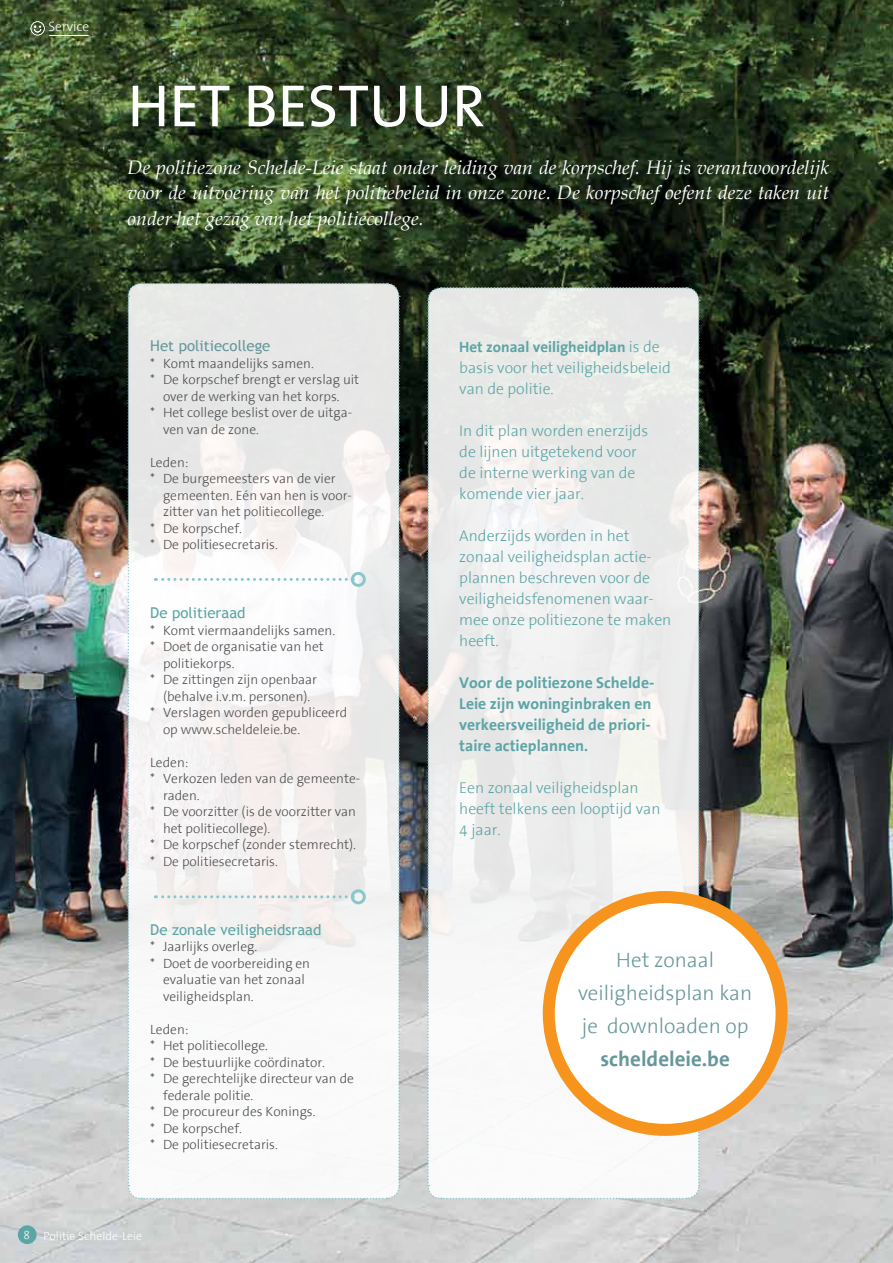
<style>
.page{position:relative;width:893px;height:1263px;background:#fff}
.page>*{position:absolute;margin:0;border:0;box-sizing:border-box;transform-origin:0 0}
.t1{font:60px "The Sans TTB5 Plain";color:#fff}
.t2{font:300 21px/33px "The Sans TTB3";color:#67979b;text-align:center}
.t3{font:700 21px "The Sans TTB7";color:#67979b}
.t4{font:italic 19.5px/25.5px "Book Antiqua";color:#fff;text-align:justify}
.t5{font:300 15.75px/21px "The Sans TTB3";color:#5ca5a6}
.t6{font:700 15.75px/21px "The Sans TTB7";color:#5ca5a6}
.t7{font:15px "Trebuchet MS";color:#5ca5a6}
.t8{font:700 15px "The Sans TTB7";color:#5ca5a6}
.t9{font:15px "Trebuchet MS";color:#67979b}
.t10{font:300 13.5px "The Sans TTB3";color:#4d4d4f}
.t11{font:300 13.5px "The Sans TTB3";color:#fff}
.t12{font:300 12px "The Sans TTB3";color:#fff}
.s1{font-family:"The Sans TTB3";font-weight:300;font-size:15.75px}
</style>
<div class="page">
<img style="left:0;top:0;width:893px;height:1263px">
<svg style="left:427px;top:286px;width:273px;height:914px"></svg>
<svg style="left:127px;top:282px;width:273px;height:918px"></svg>
<div style="left:351px;top:889px;width:15px;height:15px;border:3px solid #8ac7cb;border-radius:50%"></div>
<div style="left:18px;top:1225px;width:19px;height:19px;background:#5ca5a6;border-radius:50%"></div>
<div style="left:549px;top:897px;width:233px;height:233px;background:#fff;border-radius:50%"></div>
<div style="left:543px;top:891px;width:245px;height:245px;border:12px solid #f7941e;border-radius:50%"></div>
<hr style="left:49px;top:35px;width:40px;height:1px;background:#fff">
<svg style="left:31px;top:21px;width:14px;height:14px"></svg>
<p class="t11" style="left:48px;top:20px;width:42px">Service</p>
<h1 class="t1" style="left:128px;top:75px;width:359px">HET BESTUUR</h1>
<h3 class="t4" style="left:128px;top:154px;width:703px">De politiezone Schelde-Leie staat onder leiding van de korpschef. Hij is verantwoordelijk voor de uitvoering van het politiebeleid in onze zone. De korpschef oefent deze taken uit onder het gezag van het politiecollege.</h3>
<p class="t9" style="left:150px;top:337px;width:122px">Het politiecollege</p>
<p class="t10" style="left:150px;top:356px;width:165px">* Komt maandelijks samen.</p>
<p class="t10" style="left:150px;top:373px;width:210px">* De korpschef brengt er verslag uit</p>
<p class="t10" style="left:163px;top:389px;width:178px">over de werking van het korps.</p>
<p class="t10" style="left:150px;top:406px;width:204px">* Het college beslist over de uitga-</p>
<p class="t10" style="left:163px;top:422px;width:97px">ven van de zone.</p>
<p class="t10" style="left:150px;top:455px;width:40px">Leden:</p>
<p class="t10" style="left:150px;top:472px;width:187px">* De burgemeesters van de vier</p>
<p class="t10" style="left:163px;top:488px;width:190px">gemeenten. Eén van hen is voor-</p>
<p class="t10" style="left:163px;top:505px;width:163px">zitter van het politiecollege.</p>
<p class="t10" style="left:150px;top:521px;width:93px">* De korpschef.</p>
<p class="t10" style="left:150px;top:538px;width:129px">* De politiesecretaris.</p>
<p class="t7" style="left:150px;top:604px;width:97px">De politieraad</p>
<p class="t10" style="left:150px;top:623px;width:187px">* Komt viermaandelijks samen.</p>
<p class="t10" style="left:150px;top:640px;width:175px">* Doet de organisatie van het</p>
<p class="t10" style="left:163px;top:656px;width:73px">politiekorps.</p>
<p class="t10" style="left:150px;top:673px;width:168px">* De zittingen zijn openbaar</p>
<p class="t10" style="left:163px;top:689px;width:149px">(behalve i.v.m. personen).</p>
<p class="t10" style="left:150px;top:706px;width:199px">* Verslagen worden gepubliceerd</p>
<p class="t10" style="left:163px;top:722px;width:139px">op www.scheldeleie.be.</p>
<p class="t10" style="left:150px;top:755px;width:40px">Leden:</p>
<p class="t10" style="left:150px;top:772px;width:212px">* Verkozen leden van de gemeente-</p>
<p class="t10" style="left:163px;top:788px;width:38px">raden.</p>
<p class="t10" style="left:150px;top:805px;width:207px">* De voorzitter (is de voorzitter van</p>
<p class="t10" style="left:163px;top:821px;width:109px">het politiecollege).</p>
<p class="t10" style="left:150px;top:838px;width:207px">* De korpschef (zonder stemrecht).</p>
<p class="t10" style="left:150px;top:854px;width:129px">* De politiesecretaris.</p>
<p class="t7" style="left:150px;top:921px;width:173px">De zonale veiligheidsraad</p>
<p class="t10" style="left:150px;top:940px;width:109px">* Jaarlijks overleg.</p>
<p class="t10" style="left:150px;top:956px;width:161px">* Doet de voorbereiding en</p>
<p class="t10" style="left:163px;top:973px;width:143px">evaluatie van het zonaal</p>
<p class="t10" style="left:163px;top:989px;width:92px">veiligheidsplan.</p>
<p class="t10" style="left:150px;top:1022px;width:40px">Leden:</p>
<p class="t10" style="left:150px;top:1039px;width:119px">* Het politiecollege.</p>
<p class="t10" style="left:150px;top:1055px;width:176px">* De bestuurlijke coördinator.</p>
<p class="t10" style="left:150px;top:1072px;width:205px">* De gerechtelijke directeur van de</p>
<p class="t10" style="left:163px;top:1088px;width:92px">federale politie.</p>
<p class="t10" style="left:150px;top:1105px;width:167px">* De procureur des Konings.</p>
<p class="t10" style="left:150px;top:1121px;width:93px">* De korpschef.</p>
<p class="t10" style="left:150px;top:1138px;width:129px">* De politiesecretaris.</p>
<p class="t8" style="left:459px;top:339px;width:202px">Het zonaal veiligheidplan <span class="s1">is de</span></p>
<p class="t5" style="left:459px;top:358px;width:213px">basis voor het veiligheidsbeleid van de politie.</p>
<p class="t5" style="left:459px;top:421px;width:191px">In dit plan worden enerzijds de lijnen uitgetekend voor de interne werking van de komende vier jaar.</p>
<p class="t5" style="left:459px;top:526px;width:214px">Anderzijds worden in het zonaal veiligheidsplan actie&shy;plannen beschreven voor de veiligheidsfenomenen waar&shy;mee onze politiezone te maken heeft.</p>
<p class="t6" style="left:459px;top:672px;width:197px">Voor de politiezone Schelde-<br>Leie zijn woninginbraken en verkeersveiligheid de priori&shy;taire actieplannen.</p>
<p class="t5" style="left:459px;top:778px;width:203px">Een zonaal veiligheidsplan heeft telkens een looptijd van<br>4 jaar.</p>
<h2 class="t2" style="left:578px;top:945px;width:176px">Het zonaal veiligheidsplan kan je downloaden op</h2>
<h2 class="t3" style="left:601px;top:1048px;width:131px">scheldeleie.be</h2>
<p class="t12" style="left:23px;top:1229px;width:120px">8 Politie Schelde-Leie</p>
<p class="t12" style="left:25px;top:1228px;width:8px">8</p>
</div>
